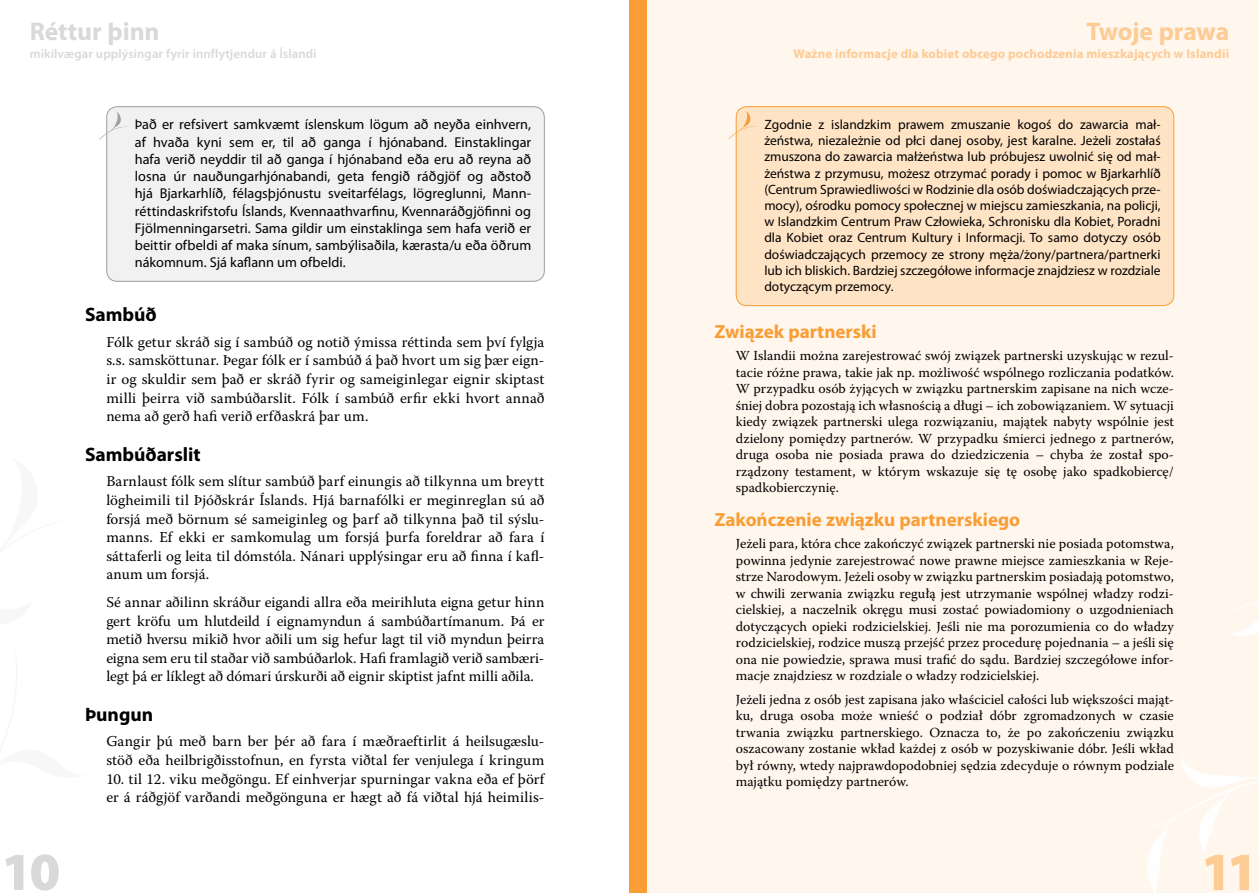
<style>
.page{position:relative;width:1259px;height:893px;background:#fff}
.page>*{position:absolute;margin:0;border:0;box-sizing:border-box;transform-origin:0 0}
.t1{font:900 54px "Myriad Pro";color:#fdcb94}
.t2{font:900 54px "Myriad Pro";color:#d7d9da}
.t3{font:700 25.5px "Myriad Pro";letter-spacing:-.01em;color:#fdcb94}
.t4{font:700 25.5px "Myriad Pro";color:#d7d9da}
.Isl_Fyrirsogn{font:700 19.5px "Myriad Pro";color:#000}
.POL_Fyrirsogn{font:700 19.05px "Myriad Pro";color:#f99d34}
.Islenska{font:15px/18.6px "Warnock Pro";letter-spacing:.005em;color:#000;text-align:justify}
.ISL_rammaklausa_innd{font:14.25px/17.2px "Myriad Pro";color:#000;text-align:justify}
.Polska_meginmal{font:13.8px/16.5px "Warnock Pro";color:#000;text-align:justify}
.POL_rammaklausa_innd{font:13.5px/16.2px "Myriad Pro";color:#000;text-align:justify}
.t5{font:700 12.75px "Myriad Pro";letter-spacing:.01em;color:#fdcb94}
.t6{font:600 12.75px "Myriad Pro";letter-spacing:.01em;color:#d7d9da}
</style>
<div class="page">
<div style="left:629px;top:0;width:630px;height:893px;background:#fff6ed"></div>
<div style="left:629px;top:0;width:17px;height:893px;background:#f99d34"></div>
<div style="left:736px;top:107px;width:437px;height:199px;background:#ffe3c5;border-radius:11px"></div>
<div style="left:736px;top:106px;width:438px;height:200px;border:1px solid #f99d34;border-radius:11px"></div>
<svg style="left:728px;top:111px;width:29px;height:30px"></svg>
<div style="left:107px;top:107px;width:437px;height:174px;background:#f1f1f2;border-radius:11px"></div>
<div style="left:106px;top:106px;width:439px;height:176px;border:1px solid #9d9fa2;border-radius:11px"></div>
<svg style="left:99px;top:111px;width:28px;height:31px"></svg>
<svg style="left:1123px;top:602px;width:136px;height:291px"></svg>
<h2 class="t4" style="left:30px;top:15px;width:131px">Réttur þinn</h2>
<p class="t6" style="left:30px;top:46px;width:288px">mikilvægar upplýsingar fyrir innflytjendur á Íslandi</p>
<h2 class="t3" style="left:1086px;top:15px;width:144px">Twoje prawa</h2>
<p class="t5" style="left:793px;top:45px;width:437px">Ważne informacje dla kobiet obcego pochodzenia mieszkających w Islandii</p>
<p class="ISL_rammaklausa_innd" style="left:135px;top:116px;width:398px">Það er refsivert samkvæmt íslenskum lögum að neyða einhvern, af hvaða kyni sem er, til að ganga í hjónaband. Einstaklingar hafa verið neyddir til að ganga í hjónaband eða eru að reyna að losna úr nauðungarhjónabandi, geta fengið ráðgjöf og aðstoð hjá Bjarkarhlíð, félagsþjónustu sveitarfélags, lögreglunni, Mann&shy;réttindaskrifstofu Íslands, Kvennaathvarfinu, Kvennaráðgjöfinni og Fjölmenningarsetri. Sama gildir um einstaklinga sem hafa verið er beittir ofbeldi af maka sínum, sambýlisaðila, kærasta/u eða öðrum nákomnum. Sjá kaflann um ofbeldi.</p>
<p class="Isl_Fyrirsogn" style="left:85px;top:302px;width:73px">Sambúð</p>
<p class="Islenska" style="left:106px;top:332px;width:439px">Fólk getur skráð sig í sambúð og notið ýmissa réttinda sem því fylgja s.s. samsköttunar. Þegar fólk er í sambúð á það hvort um sig þær eign&shy;ir og skuldir sem það er skráð fyrir og sameiginlegar eignir skiptast milli þeirra við sambúðarslit. Fólk í sambúð erfir ekki hvort annað nema að gerð hafi verið erfðaskrá þar um.</p>
<p class="Isl_Fyrirsogn" style="left:85px;top:442px;width:117px">Sambúðarslit</p>
<p class="Islenska" style="left:106px;top:472px;width:439px">Barnlaust fólk sem slítur sambúð þarf einungis að tilkynna um breytt lögheimili til Þjóðskrár Íslands. Hjá barnafólki er meginreglan sú að forsjá með börnum sé sameiginleg og þarf að tilkynna það til sýslu&shy;manns. Ef ekki er samkomulag um forsjá þurfa foreldrar að fara í sáttaferli og leita til dómstóla. Nánari upplýsingar eru að finna í kafl&shy;anum um forsjá.</p>
<p class="Islenska" style="left:106px;top:592px;width:439px">Sé annar aðilinn skráður eigandi allra eða meirihluta eigna getur hinn gert kröfu um hlutdeild í eignamyndun á sambúðartímanum. Þá er metið hversu mikið hvor aðili um sig hefur lagt til við myndun þeirra eigna sem eru til staðar við sambúðarlok. Hafi framlagið verið sambæri&shy;legt þá er líklegt að dómari úrskurði að eignir skiptist jafnt milli aðila.</p>
<p class="Isl_Fyrirsogn" style="left:85px;top:702px;width:70px">Þungun</p>
<p class="Islenska" style="left:106px;top:732px;width:439px">Gangir þú með barn ber þér að fara í mæðraeftirlit á heilsugæslu&shy;stöð eða heilbrigðisstofnun, en fyrsta viðtal fer venjulega í kringum</p>
<p class="Islenska" style="left:106px;top:769px;width:439px">10. til 12. viku meðgöngu. Ef einhverjar spurningar vakna eða ef þörf er á ráðgjöf varðandi meðgönguna er hægt að fá viðtal hjá heimilis-</p>
<p class="POL_rammaklausa_innd" style="left:764px;top:116px;width:398px">Zgodnie z islandzkim prawem zmuszanie kogoś do zawarcia mał&shy;żeństwa, niezależnie od płci danej osoby, jest karalne. Jeżeli zostałaś zmuszona do zawarcia małżeństwa lub próbujesz uwolnić się od mał&shy;żeństwa z przymusu, możesz otrzymać porady i pomoc w Bjarkarhlíð (Centrum Sprawiedliwości w Rodzinie dla osób doświadczających prze&shy;mocy), ośrodku pomocy społecznej w miejscu zamieszkania, na policji, w Islandzkim Centrum Praw Człowieka, Schronisku dla Kobiet, Poradni dla Kobiet oraz Centrum Kultury i Informacji. To samo dotyczy osób doświadczających przemocy ze strony męża/żony/partnera/partnerki lub ich bliskich. Bardziej szczegółowe informacje znajdziesz w rozdziale dotyczącym przemocy.</p>
<p class="POL_Fyrirsogn" style="left:714px;top:319px;width:164px">Związek partnerski</p>
<p class="Polska_meginmal" style="left:736px;top:347px;width:439px">W Islandii można zarejestrować swój związek partnerski uzyskując w rezul&shy;tacie różne prawa, takie jak np. możliwość wspólnego rozliczania podatków.<br>W przypadku osób żyjących w związku partnerskim zapisane na nich wcze&shy;śniej dobra pozostają ich własnością a długi – ich zobowiązaniem. W sytuacji kiedy związek partnerski ulega rozwiązaniu, majątek nabyty wspólnie jest dzielony pomiędzy partnerów. W przypadku śmierci jednego z partnerów, druga osoba nie posiada prawa do dziedziczenia – chyba że został spo&shy;rządzony testament, w którym wskazuje się tę osobę jako spadkobiercę/ spadkobierczynię.</p>
<p class="POL_Fyrirsogn" style="left:714px;top:507px;width:307px">Zakończenie związku partnerskiego</p>
<p class="Polska_meginmal" style="left:736px;top:535px;width:439px">Jeżeli para, która chce zakończyć związek partnerski nie posiada potomstwa, powinna jedynie zarejestrować nowe prawne miejsce zamieszkania w Reje&shy;strze Narodowym. Jeżeli osoby w związku partnerskim posiadają potomstwo, w chwili zerwania związku regułą jest utrzymanie wspólnej władzy rodzi&shy;cielskiej, a naczelnik okręgu musi zostać powiadomiony o uzgodnieniach dotyczących opieki rodzicielskiej. Jeśli nie ma porozumienia co do władzy rodzicielskiej, rodzice muszą przejść przez procedurę pojednania – a jeśli się ona nie powiedzie, sprawa musi trafić do sądu. Bardziej szczegółowe infor&shy;macje znajdziesz w rozdziale o władzy rodzicielskiej.</p>
<p class="Polska_meginmal" style="left:736px;top:691px;width:439px">Jeżeli jedna z osób jest zapisana jako właściciel całości lub większości mająt&shy;ku, druga osoba może wnieść o podział dóbr zgromadzonych w czasie trwania związku partnerskiego. Oznacza to, że po zakończeniu związku oszacowany zostanie wkład każdej z osób w pozyskiwanie dóbr. Jeśli wkład był równy, wtedy najprawdopodobniej sędzia zdecyduje o równym podziale majątku pomiędzy partnerów.</p>
<h1 class="t2" style="left:1px;top:836px;width:61px">10</h1>
<h1 class="t1" style="left:1201px;top:836px;width:58px">11</h1>
</div>
